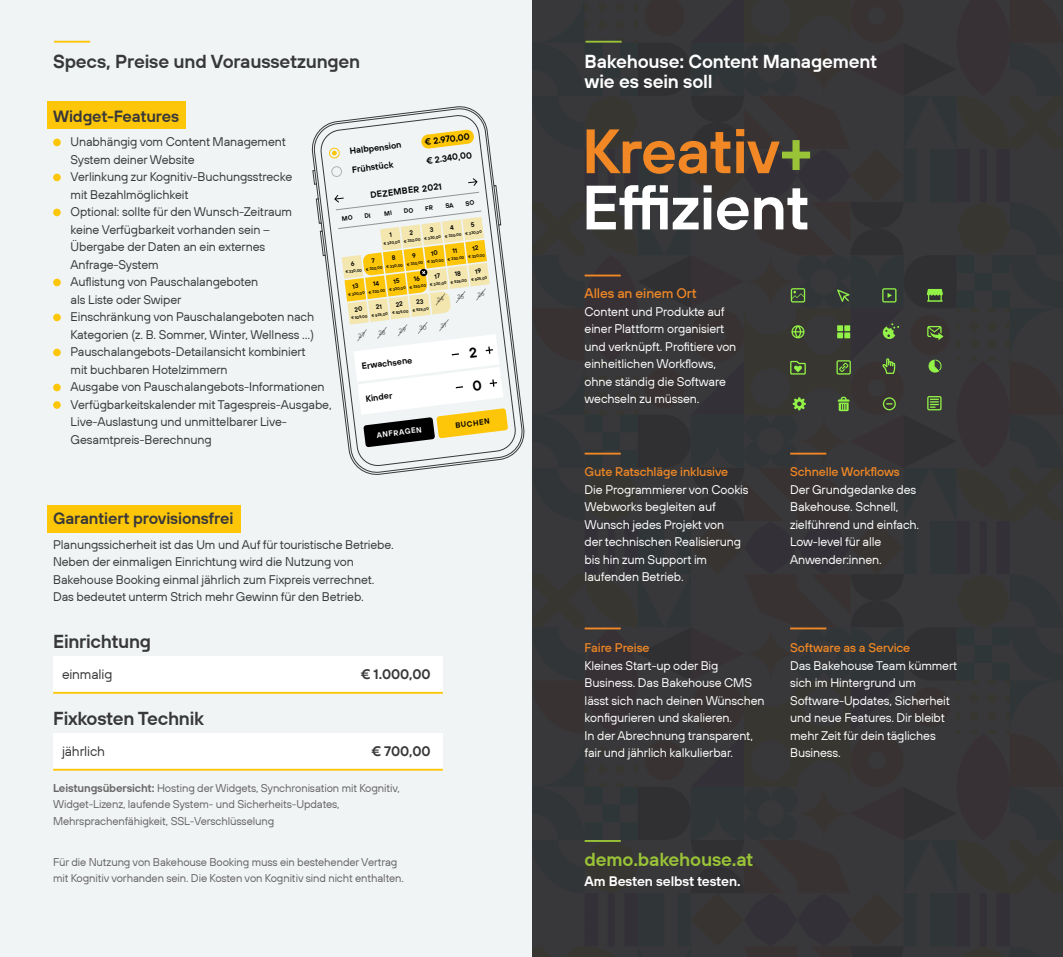
<style>
.page{position:relative;width:1063px;height:957px;background:#fff}
.page>*{position:absolute;margin:0;border:0;box-sizing:border-box;transform-origin:0 0}
.t1{font:600 62.5px/56.2px "TT Hoves";letter-spacing:-.015em;color:#fff}
.t2{font:600 18.75px "TT Hoves";letter-spacing:-.015em;color:#38383a}
.t3{font:600 18.75px/20px "TT Hoves";letter-spacing:-.01em;color:#fff}
.t4{font:600 18.75px "TT Hoves";letter-spacing:-.01em;color:#9ac437}
.t5{font:600 16.25px "TT Hoves";letter-spacing:-.01em;color:#38383a}
.t6{font:600 13.75px "TT Hoves";letter-spacing:-.01em;color:#fff}
.t7{font:13.75px "TT Hoves";letter-spacing:-.01em;color:#38383a}
.t8{font:600 13.75px "TT Hoves";letter-spacing:-.01em;color:#38383a}
.t9{font:500 13.75px "TT Hoves";letter-spacing:-.01em;color:#f18825}
.t10{font:12.5px/17.5px "TT Hoves";letter-spacing:-.01em;color:#38383a}
.t11{font:12.5px/17.5px "TT Hoves";letter-spacing:-.01em;color:#fff}
.t12{font:500 12.5px "TT Hoves";letter-spacing:-.01em;color:#f18825}
.t13{font:11.25px/16.2px "TT Hoves";letter-spacing:-.01em;color:#676465}
.t14{font:600 8.88px "TT Hoves";color:#000}
.t15{font:600 7.62px "TT Hoves";color:#fff}
.t16{font:600 7.62px "TT Hoves";color:#000}
.t17{font:600 3.75px "TT Hoves";color:#000}
.s1{font-weight:600}
.s2{color:#f18825}
.s3{color:#9ac437}
</style>
<div class="page">
<div style="left:531px;top:0;width:532px;height:957px;background:#383638"></div>
<div style="left:0;top:0;width:531px;height:957px;background:#f0f4f5"></div>
<div style="left:53px;top:656px;width:390px;height:36px;background:#fff"></div>
<div style="left:53px;top:733px;width:390px;height:36px;background:#fff"></div>
<hr style="left:54px;top:41px;width:36px;height:2px;background:#fdc608">
<hr style="left:53px;top:692px;width:390px;height:2px;background:#fdc608">
<hr style="left:53px;top:769px;width:390px;height:1px;background:#fdc608">
<div style="left:47px;top:505px;width:193px;height:27px;background:#fdc608"></div>
<div style="left:47px;top:102px;width:139px;height:27px;background:#fdc608"></div>
<div style="left:53px;top:139px;width:8px;height:7px;background:#fdc608;border-radius:50%"></div>
<div style="left:53px;top:174px;width:8px;height:7px;background:#fdc608;border-radius:50%"></div>
<div style="left:53px;top:209px;width:8px;height:7px;background:#fdc608;border-radius:50%"></div>
<div style="left:53px;top:279px;width:8px;height:7px;background:#fdc608;border-radius:50%"></div>
<div style="left:53px;top:314px;width:8px;height:7px;background:#fdc608;border-radius:50%"></div>
<div style="left:53px;top:349px;width:8px;height:7px;background:#fdc608;border-radius:50%"></div>
<div style="left:53px;top:384px;width:8px;height:7px;background:#fdc608;border-radius:50%"></div>
<div style="left:53px;top:401px;width:8px;height:8px;background:#fdc608;border-radius:50%"></div>
<svg style="left:311px;top:106px;width:214px;height:369px"></svg>
<svg style="left:421px;top:129px;width:53px;height:20px"></svg>
<div style="left:329px;top:147px;width:11px;height:12px;border:1px solid #fdc608;border-radius:5px"></div>
<svg style="left:332px;top:150px;width:5px;height:6px"></svg>
<div style="left:331px;top:166px;width:11px;height:11px;border:1px solid #b3b2b2;border-radius:5px"></div>
<svg style="left:334px;top:178px;width:174px;height:269px"></svg>
<h2 class="t2" style="left:53px;top:49px;width:309px">Specs, Preise und Voraussetzungen</h2>
<h3 class="t5" style="left:53px;top:105px;width:128px">Widget-Features</h3>
<p class="t10" style="left:71px;top:133px;width:262px">Unabhängig vom Content Management<br>System deiner Website<br>Verlinkung zur Kognitiv-Buchungsstrecke<br>mit Bezahlmöglichkeit<br>Optional: sollte für den Wunsch-Zeitraum<br>keine Verfügbarkeit vorhanden sein –<br>Übergabe der Daten an ein externes Anfrage-System<br>Auflistung von Pauschalangeboten<br>als Liste oder Swiper<br>Einschränkung von Pauschalangeboten nach Kategorien (z. B. Sommer, Winter, Wellness ...)<br>Pauschalangebots-Detailansicht kombiniert<br>mit buchbaren Hotelzimmern<br>Ausgabe von Pauschalangebots-Informationen Verfügbarkeitskalender mit Tagespreis-Ausgabe, Live-Auslastung und unmittelbarer Live-Gesamtpreis-Berechnung</p>
<p class="t14" style="left:349px;top:145px;width:53px;rotate:-7deg">Halbpension</p>
<p class="t14" style="left:351px;top:164px;width:43px;rotate:-7deg">Frühstück</p>
<p class="t14" style="left:424px;top:136px;width:47px;rotate:-7deg">€ 2.970,00</p>
<p class="t14" style="left:426px;top:155px;width:47px;rotate:-7deg">€ 2.340,00</p>
<p class="t14" style="left:370px;top:189px;width:74px;rotate:-7deg">DEZEMBER 2021</p>
<p class="t17" style="left:465px;top:231px;width:18px;rotate:-7deg">€ 330,00</p>
<p class="t17" style="left:445px;top:234px;width:18px;rotate:-7deg">€ 330,00</p>
<p class="t17" style="left:424px;top:236px;width:18px;rotate:-7deg">€ 330,00</p>
<p class="t17" style="left:404px;top:239px;width:18px;rotate:-7deg">€ 330,00</p>
<p class="t17" style="left:383px;top:241px;width:18px;rotate:-7deg">€ 330,00</p>
<p class="t17" style="left:468px;top:254px;width:18px;rotate:-7deg">€ 330,00</p>
<p class="t17" style="left:447px;top:257px;width:18px;rotate:-7deg">€ 330,00</p>
<p class="t17" style="left:427px;top:259px;width:18px;rotate:-7deg">€ 330,00</p>
<p class="t17" style="left:407px;top:262px;width:18px;rotate:-7deg">€ 330,00</p>
<p class="t17" style="left:386px;top:264px;width:18px;rotate:-7deg">€ 330,00</p>
<p class="t17" style="left:366px;top:267px;width:18px;rotate:-7deg">€ 330,00</p>
<p class="t17" style="left:368px;top:290px;width:18px;rotate:-7deg">€ 330,00</p>
<p class="t17" style="left:372px;top:313px;width:18px;rotate:-7deg">€ 525,00</p>
<p class="t17" style="left:345px;top:270px;width:18px;rotate:-7deg">€ 330,00</p>
<p class="t17" style="left:348px;top:292px;width:18px;rotate:-7deg">€ 330,00</p>
<p class="t17" style="left:351px;top:316px;width:18px;rotate:-7deg">€ 525,00</p>
<p class="t17" style="left:471px;top:277px;width:18px;rotate:-7deg">€ 525,00</p>
<p class="t17" style="left:450px;top:280px;width:18px;rotate:-7deg">€ 525,00</p>
<p class="t17" style="left:430px;top:282px;width:18px;rotate:-7deg">€ 330,00</p>
<p class="t17" style="left:409px;top:285px;width:18px;rotate:-7deg">€ 330,00</p>
<p class="t17" style="left:412px;top:308px;width:18px;rotate:-7deg">€ 525,00</p>
<p class="t17" style="left:389px;top:287px;width:18px;rotate:-7deg">€ 330,00</p>
<p class="t17" style="left:392px;top:311px;width:18px;rotate:-7deg">€ 525,00</p>
<p class="t14" style="left:361px;top:360px;width:52px;rotate:-7deg">Erwachsene</p>
<p class="t14" style="left:365px;top:393px;width:28px;rotate:-7deg">Kinder</p>
<p class="t15" style="left:376px;top:430px;width:47px;rotate:-7deg">ANFRAGEN</p>
<p class="t16" style="left:455px;top:420px;width:36px;rotate:-7deg">BUCHEN</p>
<h3 class="t5" style="left:53px;top:508px;width:182px">Garantiert provisionsfrei</h3>
<p class="t10" style="left:53px;top:535px;width:342px">Planungssicherheit ist das Um und Auf für touristische Betriebe.<br>Neben der einmaligen Einrichtung wird die Nutzung von Bakehouse Booking einmal jährlich zum Fixpreis verrechnet.<br>Das bedeutet unterm Strich mehr Gewinn für den Betrieb.</p>
<h2 class="t2" style="left:53px;top:629px;width:100px">Einrichtung</h2>
<p class="t7" style="left:62px;top:665px;width:52px">einmalig</p>
<h2 class="t2" style="left:53px;top:706px;width:152px">Fixkosten Technik</h2>
<p class="t8" style="left:361px;top:665px;width:71px">€ 1.000,00</p>
<p class="t8" style="left:372px;top:742px;width:60px">€ 700,00</p>
<p class="t7" style="left:62px;top:743px;width:45px">jährlich</p>
<p class="t13" style="left:53px;top:780px;width:348px"><span class="s1">Leistungsübersicht:</span> Hosting der Widgets, Synchronisation mit Kognitiv,<br>Widget-Lizenz, laufende System- und Sicherheits-Updates,<br>Mehrsprachenfähigkeit, SSL-Verschlüsselung</p>
<p class="t13" style="left:53px;top:853px;width:352px">Für die Nutzung von Bakehouse Booking muss ein bestehender Vertrag mit Kognitiv vorhanden sein. Die Kosten von Kognitiv sind nicht enthalten.</p>
<h2 class="t3" style="left:585px;top:51px;width:294px">Bakehouse: Content Management wie es sein soll</h2>
<h1 class="t1" style="left:582px;top:121px;width:233px"><span class="s2">Kreativ</span><span class="s3">+<br></span>Effizient</h1>
<p class="t9" style="left:585px;top:284px;width:114px">Alles an einem Ort</p>
<p class="t11" style="left:585px;top:302px;width:153px">Content und Produkte auf einer Plattform organisiert und verknüpft. Profitiere von einheitlichen Workflows, ohne ständig die Software wechseln zu müssen.</p>
<p class="t12" style="left:585px;top:464px;width:145px">Gute Ratschläge inklusive</p>
<p class="t11" style="left:585px;top:480px;width:165px">Die Programmierer von Cookis<br>Webworks begleiten auf<br>Wunsch jedes Projekt von<br>der technischen Realisierung bis hin zum Support im laufenden Betrieb.</p>
<p class="t12" style="left:585px;top:640px;width:66px">Faire Preise</p>
<p class="t11" style="left:585px;top:656px;width:182px">Kleines Start-up oder Big<br>Business. Das Bakehouse CMS lässt sich nach deinen Wünschen konfigurieren und skalieren.<br>In der Abrechnung transparent, fair und jährlich kalkulierbar.</p>
<p class="t12" style="left:790px;top:464px;width:111px">Schnelle Workflows</p>
<p class="t11" style="left:790px;top:480px;width:131px">Der Grundgedanke des<br>Bakehouse. Schnell, zielführend und einfach.<br>Low-level für alle<br>Anwender:innen.</p>
<p class="t12" style="left:790px;top:640px;width:122px">Software as a Service</p>
<p class="t11" style="left:790px;top:656px;width:169px">Das Bakehouse Team kümmert sich im Hintergrund um<br>Software-Updates, Sicherheit und neue Features. Dir bleibt mehr Zeit für dein tägliches<br>Business.</p>
<h2 class="t4" style="left:585px;top:847px;width:170px">demo.bakehouse.at</h2>
<p class="t6" style="left:585px;top:872px;width:157px">Am Besten selbst testen.</p>
</div>
